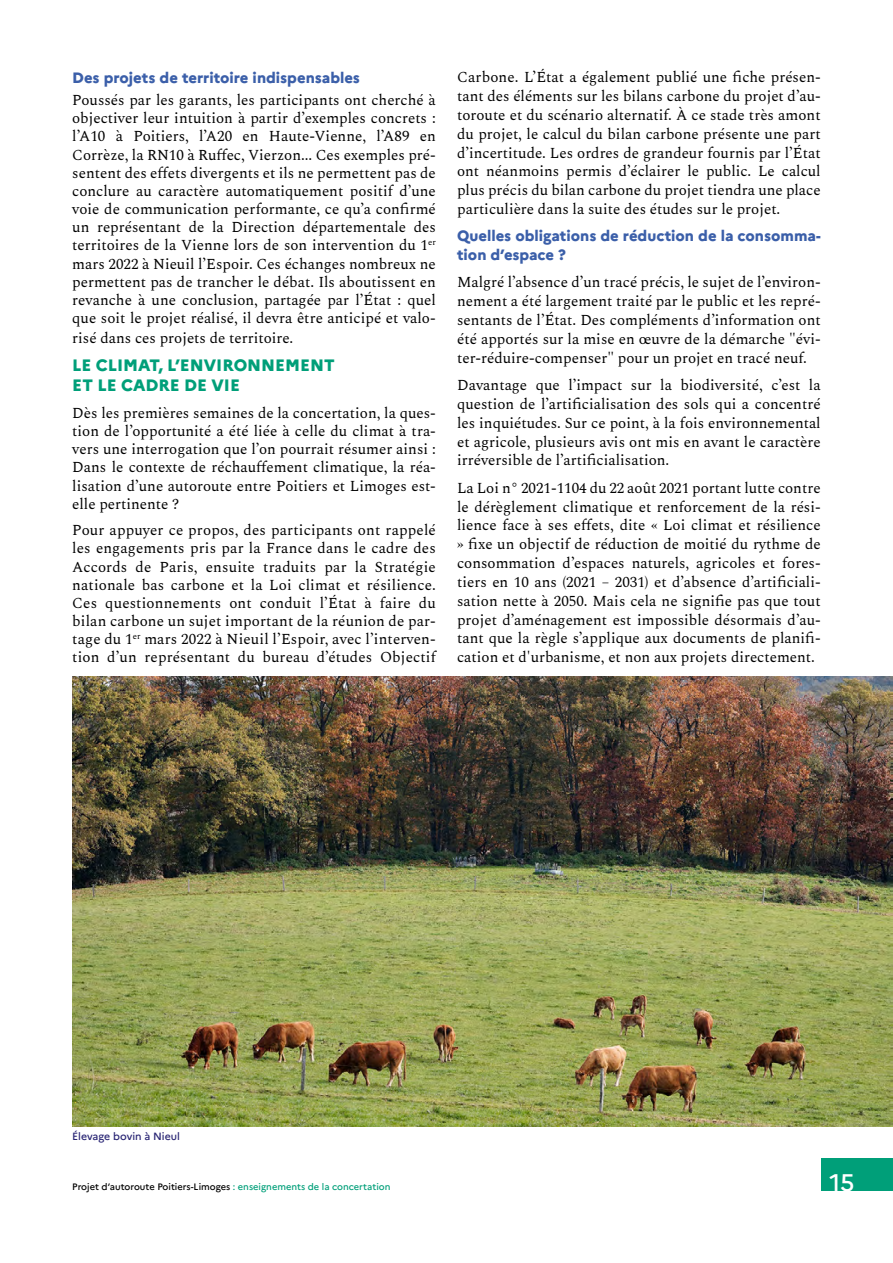
<style>
.page{position:relative;width:893px;height:1263px;background:#fff}
.page>*{position:absolute;margin:0;border:0;box-sizing:border-box;transform-origin:0 0}
.t1{font:500 24px "Marianne";color:#fff}
.t2{font:800 16.5px/20px "Marianne";color:#009f79}
.t3{font:15px/18.1px "Spectral";color:#000;text-align:justify}
.t4{font:800 15px/18.8px "Marianne";color:#3b5fa9}
.t5{font:500 10.5px "Marianne";color:#292574}
.t6{font:500 9.3px "Marianne";color:#000}
.s1{color:#009f79}
</style>
<div class="page">
<div style="left:821px;top:1158px;width:72px;height:33px;background:#009f79"></div>
<img style="left:72px;top:676px;width:821px;height:451px">
<p class="t4" style="left:72px;top:68px;width:289px">Des projets de territoire indispensables</p>
<p class="t3" style="left:72px;top:90px;width:365px">Poussés par les garants, les participants ont cherché à objectiver leur intuition à partir d’exemples concrets : l’A10 à Poitiers, l’A20 en Haute-Vienne, l’A89 en Corrèze, la RN10 à Ruffec, Vierzon... Ces exemples pré&shy;sentent des effets divergents et ils ne permettent pas de conclure au caractère automatiquement positif d’une voie de communication performante, ce qu’a confirmé un représentant de la Direction départementale des territoires de la Vienne lors de son intervention du 1<sup>er </sup>mars 2022 à Nieuil l’Espoir. Ces échanges nombreux ne permettent pas de trancher le débat. Ils aboutissent en revanche à une conclusion, partagée par l’État : quel que soit le projet réalisé, il devra être anticipé et valo-</p>
<p class="t3" style="left:72px;top:328px;width:223px">risé dans ces projets de territoire.</p>
<p class="t2" style="left:72px;top:355px;width:264px">LE CLIMAT, L’ENVIRONNEMENT<br>ET LE CADRE DE VIE</p>
<p class="t3" style="left:72px;top:403px;width:365px">Dès les premières semaines de la concertation, la ques&shy;tion de l’opportunité a été liée à celle du climat à tra&shy;vers une interrogation que l’on pourrait résumer ainsi :<br>Dans le contexte de réchauffement climatique, la réa&shy;lisation d’une autoroute entre Poitiers et Limoges est&shy;elle pertinente ?</p>
<p class="t3" style="left:72px;top:520px;width:365px">Pour appuyer ce propos, des participants ont rappelé les engagements pris par la France dans le cadre des Accords de Paris, ensuite traduits par la Stratégie nationale bas carbone et la Loi climat et résilience.<br>Ces questionnements ont conduit l’État à faire du bilan carbone un sujet important de la réunion de par&shy;tage du 1<sup>er</sup> mars 2022 à Nieuil l’Espoir, avec l’interven&shy;tion d’un représentant du bureau d’études Objectif</p>
<p class="t3" style="left:457px;top:67px;width:365px;line-height:18.9px">Carbone. L’État a également publié une fiche présen&shy;tant des éléments sur les bilans carbone du projet d’au&shy;toroute et du scénario alternatif. À ce stade très amont du projet, le calcul du bilan carbone présente une part d’incertitude. Les ordres de grandeur fournis par l’État ont néanmoins permis d’éclairer le public. Le calcul plus précis du bilan carbone du projet tiendra une place particulière dans la suite des études sur le projet.</p>
<p class="t4" style="left:457px;top:227px;width:365px">Quelles obligations de réduction de la consomma&shy;tion d’espace ?</p>
<p class="t3" style="left:457px;top:272px;width:365px;line-height:18.9px">Malgré l’absence d’un tracé précis, le sujet de l’environ&shy;nement a été largement traité par le public et les repré&shy;sentants de l’État. Des compléments d’information ont été apportés sur la mise en œuvre de la démarche "évi&shy;ter-réduire-compenser" pour un projet en tracé neuf.</p>
<p class="t3" style="left:457px;top:375px;width:365px;line-height:18.9px">Davantage que l’impact sur la biodiversité, c’est la question de l’artificialisation des sols qui a concentré les inquiétudes. Sur ce point, à la fois environnemental et agricole, plusieurs avis ont mis en avant le caractère irréversible de l’artificialisation.</p>
<p class="t3" style="left:457px;top:477px;width:365px;line-height:18.8px">La Loi n° 2021-1104 du 22 août 2021 portant lutte contre le dérèglement climatique et renforcement de la rési&shy;lience face à ses effets, dite « Loi climat et résilience » fixe un objectif de réduction de moitié du rythme de consommation d’espaces naturels, agricoles et fores&shy;tiers en 10 ans (2021 – 2031) et d’absence d’artificiali&shy;sation nette à 2050. Mais cela ne signifie pas que tout projet d’aménagement est impossible désormais d’au&shy;tant que la règle s’applique aux documents de planifi&shy;cation et d'urbanisme, et non aux projets directement.</p>
<p class="t5" style="left:72px;top:1130px;width:109px">Élevage bovin à Nieul</p>
<p class="t6" style="left:72px;top:1181px;width:320px">Projet d’autoroute Poitiers-Limoges <span class="s1">: enseignements de la concertation</span></p>
<h1 class="t1" style="left:829px;top:1168px;width:27px">15</h1>
</div>
